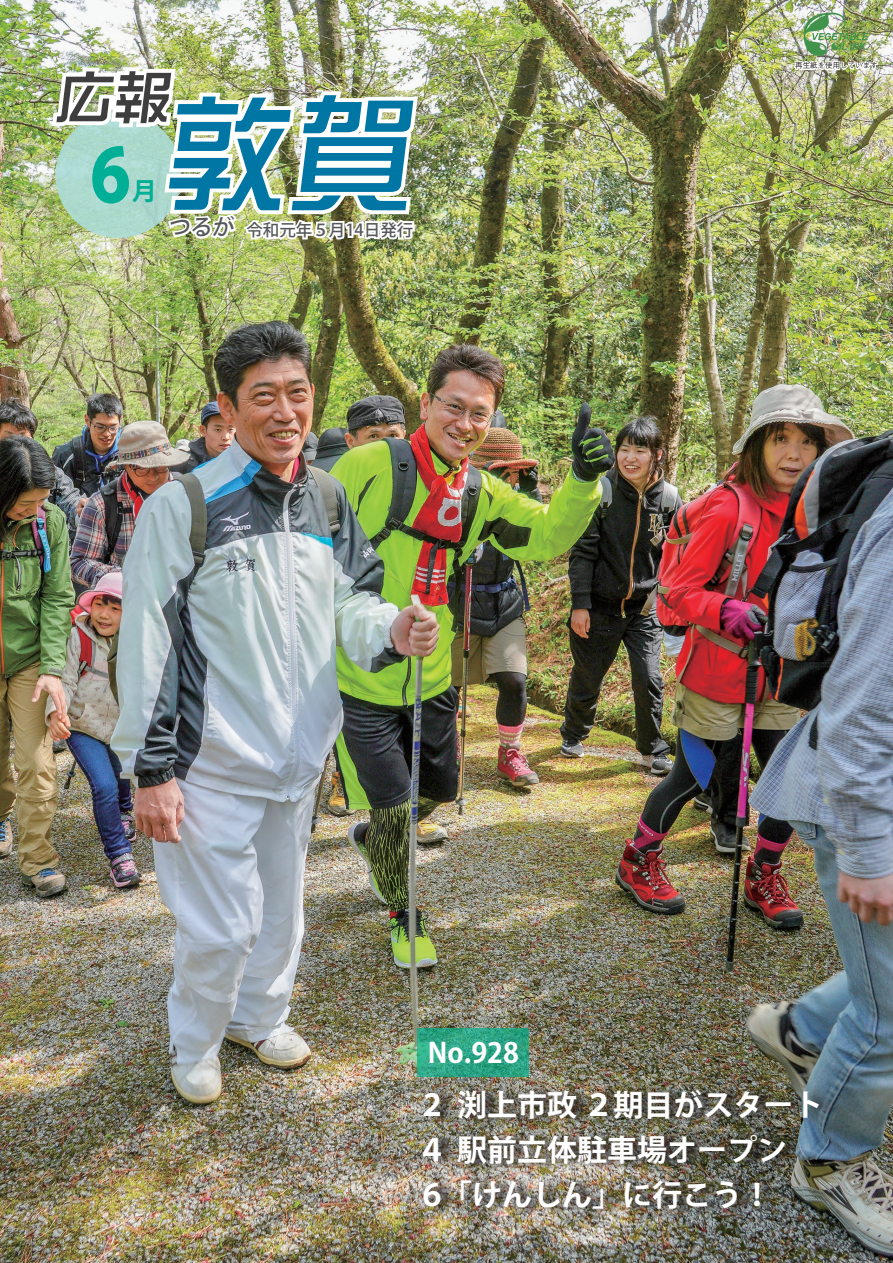
<style>
.page{position:relative;width:893px;height:1263px;background:#fff}
.page>*{position:absolute;margin:0;border:0;box-sizing:border-box;transform-origin:0 0}
.t1{font:800 72.9px "Koz Go Pro";color:#00af95;scale:.8 1}
.t2{font:700 30px/45px "Koz Go Pro";color:#fff;scale:.95 1}
.t3{font:700 27.6px "Koz Go Pro";color:#fff}
.t4{font:700 24.75px "Koz Go Pro";color:#00af95}
.t5{font:500 16.5px "Koz Go Pro";color:#57585a}
.t6{font:500 7.5px "Gothic BBB Pro";color:#231f20}
.s1{font-size:22.05px}
</style>
<div class="page">
<img style="left:0;top:0;width:893px;height:1263px">
<img style="left:48px;top:63px;width:370px;height:180px">
<svg style="left:418px;top:1029px;width:111px;height:48px;background:#2da585"></svg>
<div style="left:424px;top:1085px;width:34px;height:130px;background:#231f20;opacity:.9"></div>
<div style="left:459px;top:1083px;width:376px;height:134px;background:#231f20;opacity:.9"></div>
<img style="left:793px;top:13px;width:86px;height:68px">
<h1 class="t1" style="left:81px;top:128px;width:74px">６</h1>
<p class="t4" style="left:132px;top:175px;width:26px">月</p>
<p class="t5" style="left:168px;top:219px;width:247px"><span class="s1">つるが</span>令和元年５月14日発行</p>
<p class="t6" style="left:795px;top:60px;width:84px">再生紙を使用しています</p>
<p class="t3" style="left:428px;top:1035px;width:93px">No.928</p>
<p class="t2" style="left:418px;top:1084px;width:429px">２渕上市政 ２期目がスタート<br>４駅前立体駐車場オープン<br>６「けんしん」に行こう！</p>
</div>
